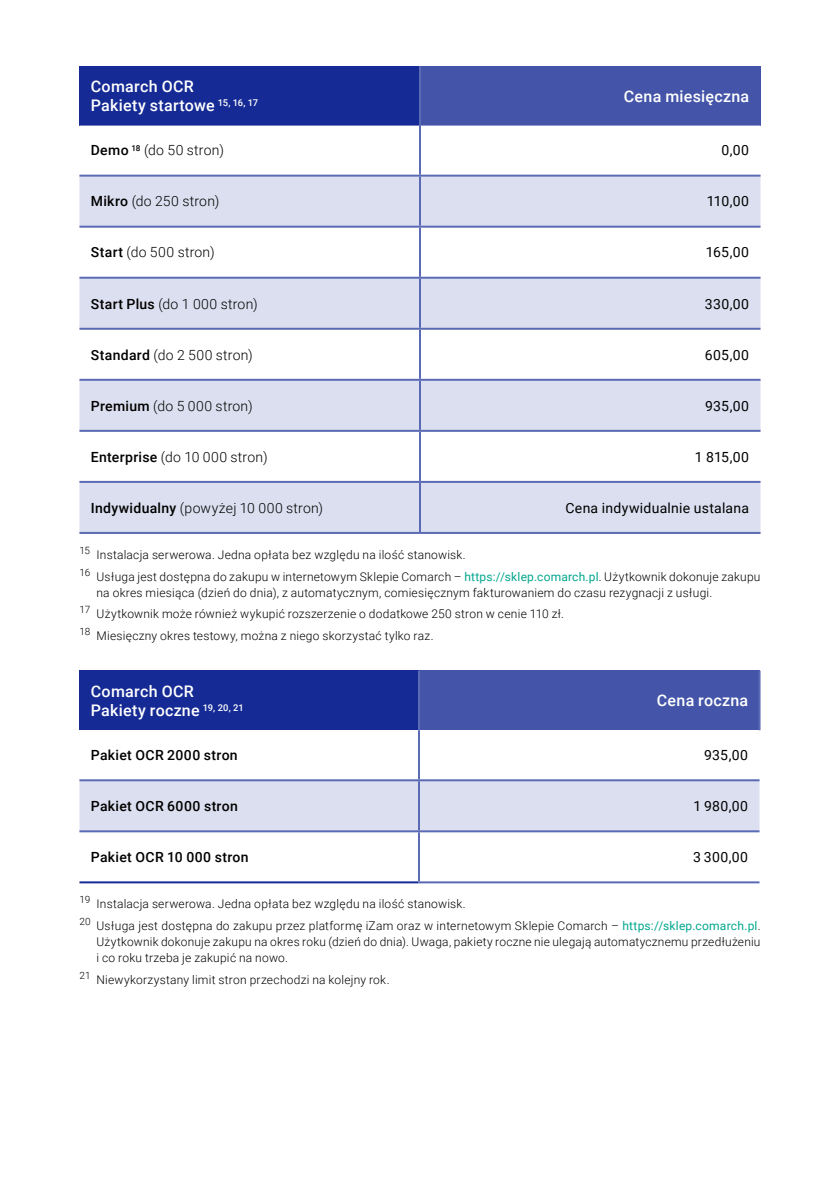
<style>
.page{position:relative;width:840px;height:1191px;background:#fff}
.page>*{position:absolute;margin:0;border:0;box-sizing:border-box;transform-origin:0 0}
.t1{font:500 16px/19.2px "Roboto";letter-spacing:.015em;color:#fff}
.t2{font:300 14px "Roboto";letter-spacing:.02em;color:#000}
.t3{font:14px "Roboto";letter-spacing:.02em;color:#000}
.t4{font:500 14px "Roboto";letter-spacing:.025em;color:#000}
.t5{font:300 12px/21.6px "Roboto";letter-spacing:.02em;color:#000}
.s1{font-weight:500}
.s2{font-weight:400;color:#02a78e}
</style>
<div class="page">
<div style="left:79px;top:66px;width:341px;height:60px;background:#152a94"></div>
<div style="left:420px;top:66px;width:340px;height:60px;background:#4455a9"></div>
<svg style="left:79px;top:177px;width:681px;height:355px;fill:#dcdfef"></svg>
<hr style="left:79px;top:328px;width:341px;height:2px;background:#5b6ab4">
<hr style="left:79px;top:430px;width:341px;height:2px;background:#5b6ab4">
<hr style="left:419px;top:66px;width:2px;height:60px;background:#5b6ab4">
<hr style="left:79px;top:175px;width:341px;height:2px;background:#5b6ab4">
<hr style="left:79px;top:226px;width:341px;height:2px;background:#5b6ab4">
<hr style="left:419px;top:126px;width:2px;height:49px;background:#5b6ab4">
<hr style="left:419px;top:228px;width:2px;height:49px;background:#5b6ab4">
<hr style="left:419px;top:330px;width:2px;height:49px;background:#5b6ab4">
<hr style="left:419px;top:432px;width:2px;height:49px;background:#5b6ab4">
<hr style="left:420px;top:175px;width:340px;height:2px;background:#5b6ab4">
<hr style="left:419px;top:177px;width:2px;height:49px;background:#5b6ab4">
<hr style="left:420px;top:226px;width:340px;height:2px;background:#5b6ab4">
<hr style="left:420px;top:277px;width:340px;height:2px;background:#5b6ab4">
<hr style="left:419px;top:279px;width:2px;height:49px;background:#5b6ab4">
<hr style="left:420px;top:328px;width:340px;height:2px;background:#5b6ab4">
<hr style="left:79px;top:277px;width:341px;height:2px;background:#5b6ab4">
<hr style="left:79px;top:379px;width:341px;height:2px;background:#5b6ab4">
<hr style="left:420px;top:379px;width:340px;height:2px;background:#5b6ab4">
<hr style="left:419px;top:381px;width:2px;height:49px;background:#5b6ab4">
<hr style="left:420px;top:430px;width:340px;height:2px;background:#5b6ab4">
<hr style="left:79px;top:481px;width:341px;height:2px;background:#5b6ab4">
<hr style="left:420px;top:481px;width:340px;height:2px;background:#5b6ab4">
<hr style="left:419px;top:483px;width:2px;height:49px;background:#5b6ab4">
<hr style="left:420px;top:532px;width:340px;height:2px;background:#5b6ab4">
<hr style="left:79px;top:532px;width:341px;height:2px;background:#5b6ab4">
<div style="left:79px;top:670px;width:340px;height:60px;background:#152a94"></div>
<div style="left:419px;top:670px;width:340px;height:60px;background:#4455a9"></div>
<svg style="left:79px;top:730px;width:680px;height:103px"></svg>
<div style="left:79px;top:781px;width:680px;height:49px;background:#dcdfef"></div>
<hr style="left:418px;top:670px;width:2px;height:60px;background:#5b6ab4">
<hr style="left:79px;top:779px;width:340px;height:2px;background:#5b6ab4">
<hr style="left:418px;top:730px;width:2px;height:49px;background:#5b6ab4">
<hr style="left:418px;top:881px;width:341px;height:2px;background:#5b6ab4">
<hr style="left:419px;top:779px;width:340px;height:2px;background:#5b6ab4">
<hr style="left:418px;top:781px;width:2px;height:49px;background:#5b6ab4">
<hr style="left:79px;top:830px;width:340px;height:2px;background:#5b6ab4">
<hr style="left:79px;top:881px;width:339px;height:2px;background:#152a94">
<hr style="left:419px;top:830px;width:340px;height:2px;background:#5b6ab4">
<hr style="left:758px;top:670px;width:2px;height:60px;background:#5b6ab4">
<hr style="left:418px;top:832px;width:2px;height:49px;background:#5b6ab4">
<h1 class="t1" style="left:91px;top:76px;width:169px">Comarch OCR<br>Pakiety startowe <sup>15,</sup> <sup>16,</sup> <sup>17</sup></h1>
<h1 class="t1" style="left:623px;top:86px;width:127px">Cena miesięczna</h1>
<p class="t2" style="left:91px;top:141px;width:134px"><span class="s1">Demo</span> <sup>18</sup> (do 50 stron)</p>
<p class="t3" style="left:721px;top:141px;width:29px">0,00</p>
<p class="t2" style="left:91px;top:192px;width:130px"><span class="s1">Mikro</span> (do 250 stron)</p>
<p class="t3" style="left:706px;top:192px;width:44px">110,00</p>
<p class="t2" style="left:91px;top:243px;width:125px"><span class="s1">Start</span> (do 500 stron)</p>
<p class="t3" style="left:705px;top:243px;width:45px">165,00</p>
<p class="t2" style="left:91px;top:294px;width:168px"><span class="s1">Start Plus</span> (do 1 000 stron)</p>
<p class="t3" style="left:704px;top:294px;width:46px">330,00</p>
<p class="t2" style="left:91px;top:345px;width:163px"><span class="s1">Standard</span> (do 2 500 stron)</p>
<p class="t3" style="left:704px;top:345px;width:46px">605,00</p>
<p class="t2" style="left:91px;top:396px;width:163px"><span class="s1">Premium</span> (do 5 000 stron)</p>
<p class="t3" style="left:704px;top:396px;width:46px">935,00</p>
<p class="t2" style="left:91px;top:447px;width:178px"><span class="s1">Enterprise</span> (do 10 000 stron)</p>
<p class="t3" style="left:694px;top:447px;width:56px">1 815,00</p>
<p class="t2" style="left:91px;top:498px;width:234px"><span class="s1">Indywidualny</span> (powyżej 10 000 stron)</p>
<p class="t3" style="left:565px;top:498px;width:185px">Cena indywidualnie ustalana</p>
<p class="t5" style="left:79px;top:543px;width:682px"><sup>15</sup> Instalacja serwerowa. Jedna opłata bez względu na ilość stanowisk.<br><sup>16</sup> Usługa jest dostępna do zakupu w internetowym Sklepie Comarch – <span class="s2">https://sklep.comarch.pl</span>. Użytkownik dokonuje zakupu</p>
<p class="t5" style="left:79px;top:581px;width:634px;text-indent:17px">na okres miesiąca (dzień do dnia), z automatycznym, comiesięcznym fakturowaniem do czasu rezygnacji z usługi.<br><sup>17</sup> Użytkownik może również wykupić rozszerzenie o dodatkowe 250 stron w cenie 110 zł.<br><sup>18</sup> Miesięczny okres testowy, można z niego skorzystać tylko raz.</p>
<h1 class="t1" style="left:91px;top:681px;width:154px">Comarch OCR<br>Pakiety roczne <sup>19,</sup> <sup>20,</sup> <sup>21</sup></h1>
<h1 class="t1" style="left:656px;top:690px;width:93px">Cena roczna</h1>
<p class="t4" style="left:91px;top:745px;width:148px">Pakiet OCR 2000 stron</p>
<p class="t3" style="left:703px;top:745px;width:46px">935,00</p>
<p class="t4" style="left:91px;top:796px;width:148px">Pakiet OCR 6000 stron</p>
<p class="t3" style="left:693px;top:796px;width:56px">1 980,00</p>
<p class="t4" style="left:91px;top:847px;width:159px">Pakiet OCR 10 000 stron</p>
<p class="t3" style="left:692px;top:847px;width:57px">3 300,00</p>
<p class="t5" style="left:79px;top:893px;width:682px"><sup>19</sup> Instalacja serwerowa. Jedna opłata bez względu na ilość stanowisk.<br><sup>20</sup> Usługa jest dostępna do zakupu przez platformę iZam oraz w internetowym Sklepie Comarch – <span class="s2">https://sklep.comarch.pl</span>.</p>
<p class="t5" style="left:96px;top:933px;width:665px;line-height:16px">Użytkownik dokonuje zakupu na okres roku (dzień do dnia). Uwaga, pakiety roczne nie ulegają automatycznemu przedłużeniu i co roku trzeba je zakupić na nowo.</p>
<p class="t5" style="left:79px;top:968px;width:311px"><sup>21</sup> Niewykorzystany limit stron przechodzi na kolejny rok.</p>
</div>
